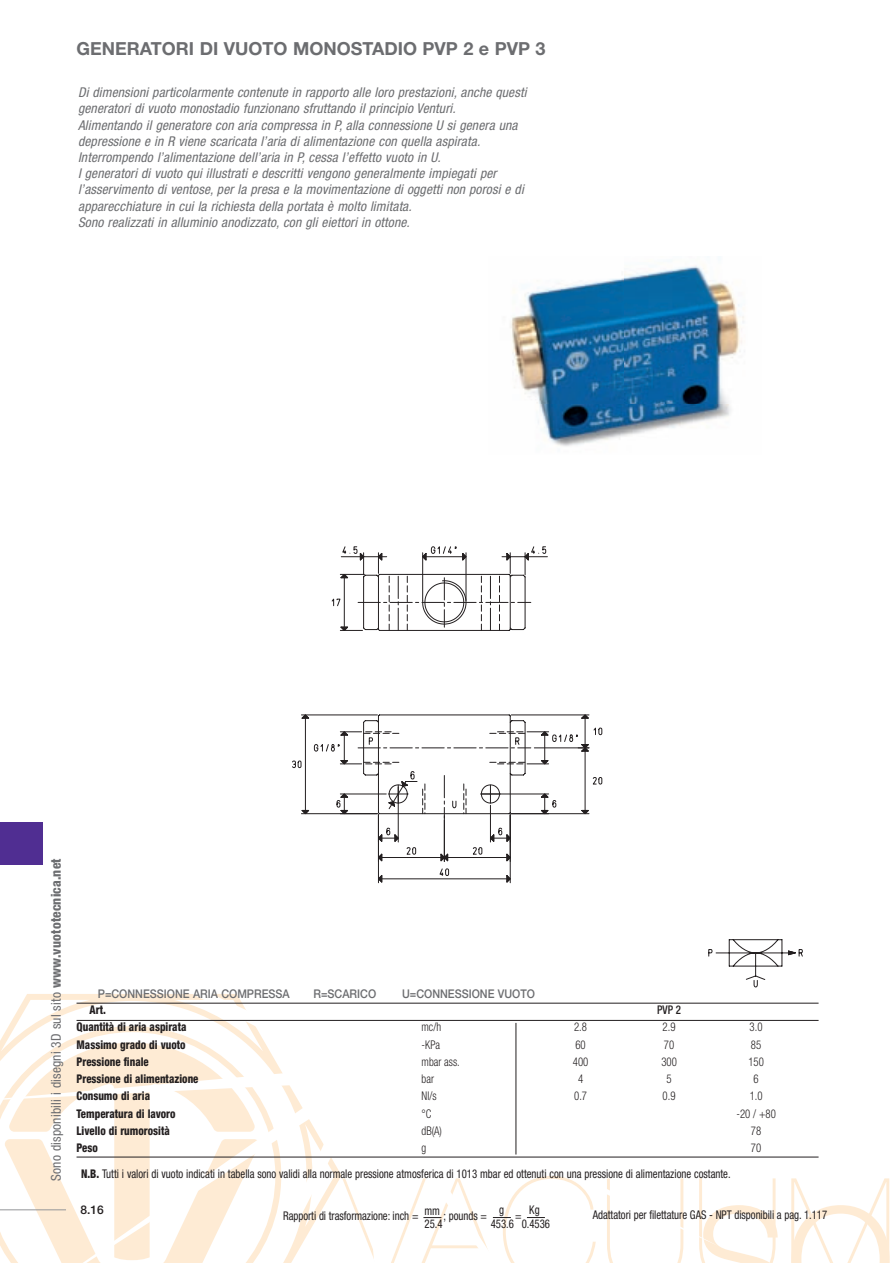
<style>
.page{position:relative;width:893px;height:1263px;background:#fff}
.page>*{position:absolute;margin:0;border:0;box-sizing:border-box;transform-origin:0 0}
.t1{font:700 18px "Helvetica Neue";color:#6c6d70}
.t2{font:italic condensed 13.5px/16.2px "Helvetica Neue";letter-spacing:.01em;color:#6c6d70}
.t3{font:condensed 13.5px "Helvetica Neue";letter-spacing:.01em;color:#6c6d70}
.t4{font:condensed 12px "Helvetica Neue";color:#231f20;scale:.9 1}
.t5{font:800 condensed 12px "Helvetica Neue";color:#231f20;scale:.9 1}
.t6{font:300 condensed 12px "Helvetica Neue";color:#231f20;scale:.9 1}
.t7{font:500 12px "Helvetica Neue";color:#6c6d70;scale:.9 1}
.t8{font:500 12px "Helvetica Neue";color:#231f20}
.t9{font:500 condensed 12px "Helvetica Neue";color:#231f20;scale:.9 1}
.s1{font-weight:800}
</style>
<div class="page">
<svg style="left:0;top:864px;width:699px;height:399px"></svg>
<div style="left:0;top:822px;width:43px;height:42px;background:#502e92"></div>
<svg style="left:331px;top:546px;width:217px;height:85px"></svg>
<svg style="left:288px;top:714px;width:319px;height:175px"></svg>
<img style="left:510px;top:266px;width:234px;height:181px">
<svg style="left:342px;top:1176px;width:254px;height:87px"></svg>
<hr style="left:77px;top:1003px;width:742px;height:1px;background:#231f20">
<hr style="left:77px;top:1020px;width:742px;height:1px;background:#231f20">
<hr style="left:77px;top:1157px;width:742px;height:1px;background:#231f20">
<hr style="left:516px;top:1023px;width:1px;height:131px;background:#231f20">
<svg style="left:0;top:1139px;width:259px;height:124px"></svg>
<svg style="left:699px;top:939px;width:191px;height:324px"></svg>
<h1 class="t1" style="left:77px;top:37px;width:471px">GENERATORI DI VUOTO MONOSTADIO PVP 2 E PVP 3</h1>
<p class="t2" style="left:78px;top:84px;width:450px">Di dimensioni particolarmente contenute in rapporto alle loro prestazioni, anche questi generatori di vuoto monostadio funzionano sfruttando il principio Venturi.<br>Alimentando il generatore con aria compressa in P, alla connessione U si genera una depressione e in R viene scaricata l’aria di alimentazione con quella aspirata.<br>Interrompendo l’alimentazione dell’aria in P, cessa l’effetto vuoto in U.<br>I generatori di vuoto qui illustrati e descritti vengono generalmente impiegati per l’asservimento di ventose, per la presa e la movimentazione di oggetti non porosi e di apparecchiature in cui la richiesta della portata è molto limitata.<br>Sono realizzati in alluminio anodizzato, con gli eiettori in ottone.</p>
<p class="t3" style="left:48px;top:1181px;width:324px;rotate:-90deg">Sono disponibili i disegni 3D sul sito <span class="s1">www.vuototecnica.net</span></p>
<p class="t7" style="left:98px;top:987px;width:215px">P=CONNESSIONE ARIA COMPRESSA</p>
<p class="t7" style="left:314px;top:987px;width:71px">R=SCARICO</p>
<p class="t7" style="left:402px;top:987px;width:149px">U=CONNESSIONE VUOTO</p>
<p class="t5" style="left:90px;top:1002px;width:20px">Art.</p>
<p class="t9" style="left:657px;top:1003px;width:28px">PVP 2</p>
<p class="t5" style="left:77px;top:1020px;width:124px">Quantità di aria aspirata</p>
<p class="t6" style="left:422px;top:1020px;width:23px">mc/h</p>
<p class="t6" style="left:574px;top:1020px;width:16px">2.8</p>
<p class="t6" style="left:663px;top:1020px;width:16px">2.9</p>
<p class="t6" style="left:750px;top:1020px;width:16px">3.0</p>
<p class="t5" style="left:77px;top:1037px;width:123px">Massimo grado di vuoto</p>
<p class="t6" style="left:422px;top:1037px;width:22px">-Kpa</p>
<p class="t6" style="left:575px;top:1037px;width:13px">60</p>
<p class="t6" style="left:664px;top:1037px;width:13px">70</p>
<p class="t6" style="left:751px;top:1037px;width:13px">85</p>
<p class="t5" style="left:77px;top:1054px;width:82px">Pressione finale</p>
<p class="t6" style="left:422px;top:1055px;width:44px">mbar ass.</p>
<p class="t6" style="left:573px;top:1055px;width:19px">400</p>
<p class="t6" style="left:661px;top:1055px;width:19px">300</p>
<p class="t6" style="left:748px;top:1055px;width:19px">150</p>
<p class="t5" style="left:77px;top:1071px;width:137px">Pressione di alimentazione</p>
<p class="t6" style="left:422px;top:1072px;width:15px">bar</p>
<p class="t6" style="left:578px;top:1072px;width:7px">4</p>
<p class="t6" style="left:666px;top:1072px;width:7px">5</p>
<p class="t6" style="left:753px;top:1072px;width:7px">6</p>
<p class="t5" style="left:77px;top:1089px;width:83px">Consumo di aria</p>
<p class="t6" style="left:422px;top:1089px;width:18px">nl/s</p>
<p class="t6" style="left:574px;top:1089px;width:16px">0.7</p>
<p class="t6" style="left:663px;top:1089px;width:16px">0.9</p>
<p class="t6" style="left:750px;top:1089px;width:16px">1.0</p>
<p class="t5" style="left:77px;top:1106px;width:111px">Temperatura di lavoro</p>
<p class="t6" style="left:422px;top:1106px;width:13px">°c</p>
<p class="t6" style="left:736px;top:1106px;width:45px">-20 / +80</p>
<p class="t5" style="left:77px;top:1123px;width:105px">Livello di rumorosità</p>
<p class="t6" style="left:422px;top:1124px;width:24px">db(a)</p>
<p class="t6" style="left:751px;top:1124px;width:13px">78</p>
<p class="t5" style="left:77px;top:1140px;width:25px">Peso</p>
<p class="t6" style="left:422px;top:1141px;width:7px">g</p>
<p class="t6" style="left:751px;top:1141px;width:13px">70</p>
<p class="t4" style="left:81px;top:1167px;width:723px"><span class="s1">N.B.</span> Tutti i valori di vuoto indicati in tabella sono validi alla normale pressione atmosferica di 1013 mbar ed ottenuti con una pressione di alimentazione costante.</p>
<p class="t8" style="left:81px;top:1202px;width:25px">8.16</p>
<p class="t4" style="left:424px;top:1204px;width:19px">mm</p>
<p class="t4" style="left:499px;top:1202px;width:7px">g</p>
<p class="t4" style="left:529px;top:1203px;width:13px">Kg</p>
<p class="t4" style="left:283px;top:1208px;width:152px">Rapporti di trasformazione: inch =</p>
<p class="t4" style="left:444px;top:1208px;width:50px">; pounds =</p>
<p class="t4" style="left:593px;top:1208px;width:262px">Adattatori per filettature GAS - NPT disponibili a pag. 1.117</p>
<p class="t4" style="left:515px;top:1208px;width:9px">=</p>
<p class="t4" style="left:425px;top:1216px;width:21px">25.4</p>
<p class="t4" style="left:491px;top:1216px;width:67px">453.6 0.4536</p>
</div>
